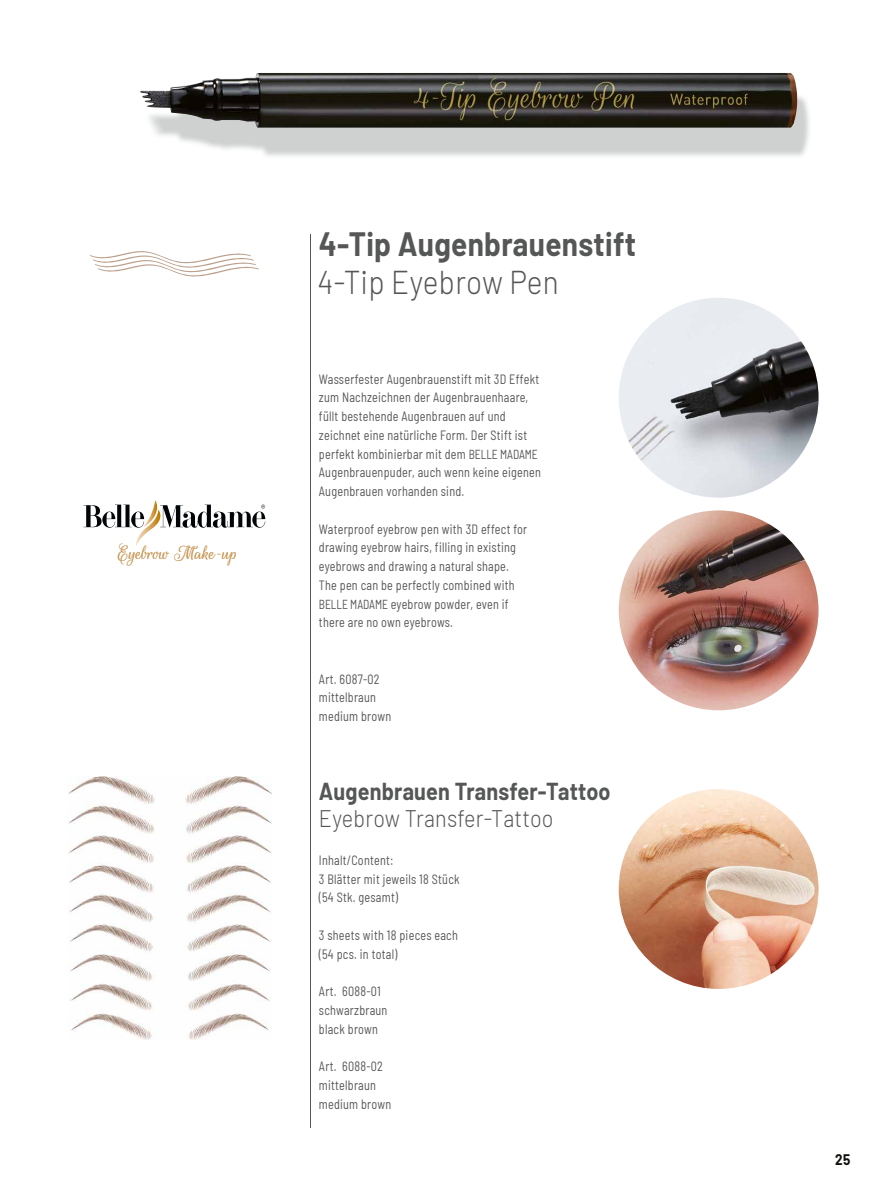
<style>
.page{position:relative;width:893px;height:1191px;background:#fff}
.page>*{position:absolute;margin:0;border:0;box-sizing:border-box;transform-origin:0 0}
.t1{font:700 33px "Barlow";letter-spacing:.01em;color:#555756;scale:.9 1}
.t2{font:300 33px "Barlow";letter-spacing:.01em;color:#555756;scale:.9 1}
.t3{font:700 24px "Barlow";letter-spacing:.01em;color:#555756;scale:.9 1}
.t4{font:300 24px "Barlow";letter-spacing:.01em;color:#555756;scale:.9 1}
.t5{font:20.7px "Rouge Script";color:#cb9e5f}
.t6{font:700 15px "Barlow";color:#12120d;scale:.9 1}
.t7{font:semi-condensed 13.5px/18.8px "Barlow";letter-spacing:.02em;color:#555756;scale:.9 1}
.s1{font-size:13.05px}
</style>
<div class="page">
<svg style="left:90px;top:251px;width:169px;height:26px"></svg>
<svg style="left:83px;top:500px;width:182px;height:46px"></svg>
<img style="left:619px;top:510px;width:200px;height:200px;border-radius:100px">
<img style="left:619px;top:789px;width:200px;height:200px;border-radius:100px">
<img style="left:619px;top:298px;width:200px;height:199px;border-radius:100px">
<img style="left:140px;top:73px;width:657px;height:55px">
<hr style="left:310px;top:234px;width:1px;height:893px;background:#555756">
<img style="left:69px;top:777px;width:202px;height:262px">
<h3 class="t5" style="left:118px;top:541px;width:121px">Eyebrow Make-up</h3>
<h1 class="t1" style="left:319px;top:220px;width:354px">4-Tip Augenbrauenstift</h1>
<h1 class="t2" style="left:318px;top:258px;width:269px">4-Tip Eyebrow Pen</h1>
<p class="t7" style="left:319px;top:368px;width:248px">Wasserfester Augenbrauenstift mit 3D Effekt zum Nachzeichnen der Augenbrauenhaare, füllt bestehende Augenbrauen auf und zeichnet eine natürliche Form. Der Stift ist perfekt kombinierbar mit dem <span class="s1">BELLE MADAME </span>Augenbrauenpuder, auch wenn keine eigenen Augenbrauen vorhanden sind.</p>
<p class="t7" style="left:319px;top:518px;width:233px">Waterproof eyebrow pen with 3D effect for drawing eyebrow hairs, filling in existing eyebrows and drawing a natural shape.<br>The pen can be perfectly combined with <span class="s1">BELLE MADAME</span> eyebrow powder, even if there are no own eyebrows.</p>
<p class="t7" style="left:319px;top:668px;width:82px">Art. 6087‑02 mittelbraun medium brown</p>
<h2 class="t3" style="left:319px;top:774px;width:326px">Augenbrauen Transfer-Tattoo</h2>
<h2 class="t4" style="left:319px;top:801px;width:262px">Eyebrow Transfer-Tattoo</h2>
<p class="t7" style="left:319px;top:849px;width:158px">Inhalt/Content:<br>3 Blätter mit jeweils 18 Stück (54 Stk. gesamt)</p>
<p class="t7" style="left:319px;top:924px;width:156px">3 sheets with 18 pieces each (54 pcs. in total)</p>
<p class="t7" style="left:319px;top:981px;width:78px">Art. 6088‑01 schwarzbraun black brown</p>
<p class="t7" style="left:319px;top:1056px;width:82px">Art. 6088‑02 mittelbraun medium brown</p>
<p class="t6" style="left:835px;top:1149px;width:19px">25</p>
</div>
